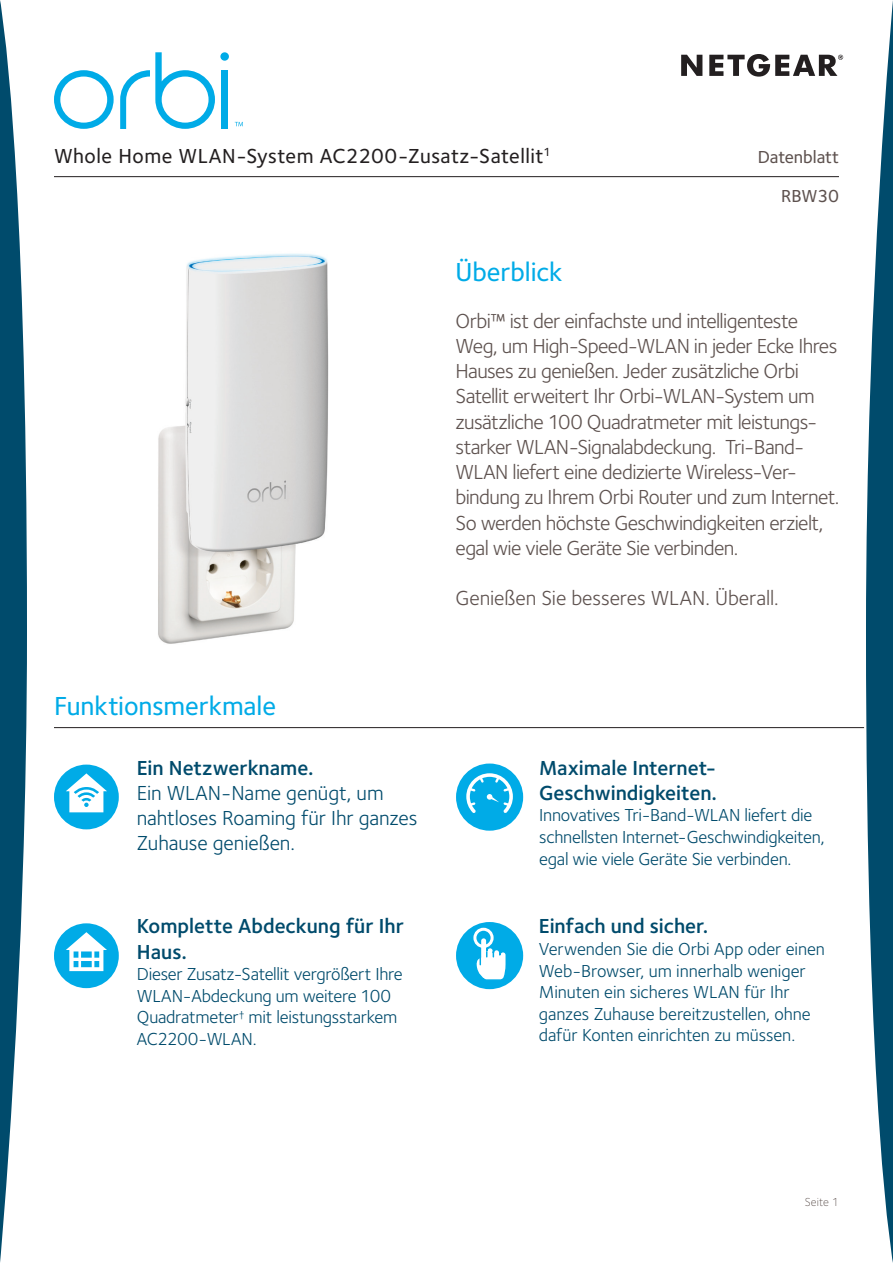
<style>
.page{position:relative;width:893px;height:1263px;background:#fff}
.page>*{position:absolute;margin:0;border:0;box-sizing:border-box;transform-origin:0 0}
.t1{font:500 27px "Foundry Sterling";letter-spacing:-.005em;color:#00abe7}
.t2{font:21px/25.2px "Foundry Sterling";letter-spacing:-.03em;color:#5d514e}
.t3{font:600 21px/25.2px "Foundry Sterling";color:#004b6c}
.t4{font:21px/25.2px "Foundry Sterling";letter-spacing:-.005em;color:#004b6c}
.t5{font:500 21px "Foundry Sterling";letter-spacing:.02em;color:#231f20}
.t6{font:21px "Foundry Sterling";letter-spacing:-.005em;color:#5d514e}
.t7{font:18px/21.6px "Foundry Sterling";letter-spacing:-.01em;color:#004b6c}
.t8{font:500 18px "Foundry Sterling";letter-spacing:-.005em;color:#5d514e}
.t9{font:300 12px "Foundry Sterling";letter-spacing:.01em;color:#5d514e}
</style>
<div class="page">
<hr style="left:54px;top:176px;width:785px;height:1px;background:#231f20">
<svg style="left:0;top:0;width:27px;height:1263px"></svg>
<svg style="left:866px;top:0;width:27px;height:1263px"></svg>
<svg style="left:681px;top:55px;width:21px;height:21px"></svg>
<svg style="left:709px;top:54px;width:134px;height:23px"></svg>
<svg style="left:235px;top:122px;width:8px;height:4px"></svg>
<svg style="left:120px;top:52px;width:95px;height:77px"></svg>
<div style="left:221px;top:70px;width:7px;height:59px;background:#00abe7"></div>
<div style="left:220px;top:52px;width:9px;height:9px;background:#00abe7;border-radius:50%"></div>
<svg style="left:54px;top:70px;width:60px;height:59px"></svg>
<hr style="left:54px;top:727px;width:810px;height:1px;background:#231f20">
<div style="left:54px;top:764px;width:65px;height:65px;background:#00abe7;border-radius:50%"></div>
<svg style="left:66px;top:773px;width:41px;height:39px"></svg>
<div style="left:456px;top:763px;width:67px;height:68px;background:#00abe7;border-radius:50%"></div>
<svg style="left:466px;top:773px;width:47px;height:40px"></svg>
<div style="left:54px;top:923px;width:65px;height:65px;background:#00abe7;border-radius:50%"></div>
<svg style="left:66px;top:932px;width:41px;height:39px"></svg>
<div style="left:456px;top:922px;width:67px;height:67px;background:#00abe7;border-radius:50%"></div>
<svg style="left:475px;top:938px;width:41px;height:47px"></svg>
<div style="left:473px;top:928px;width:21px;height:20px;border:3px solid #fff;border-radius:50%"></div>
<img style="left:158px;top:253px;width:170px;height:391px">
<p class="t5" style="left:54px;top:143px;width:498px">Whole Home WLAN-System AC2200-Zusatz-Satellit<sup>1</sup></p>
<p class="t8" style="left:758px;top:146px;width:83px">Datenblatt</p>
<p class="t8" style="left:781px;top:185px;width:59px">RBW30</p>
<p class="t1" style="left:54px;top:690px;width:224px">Funktionsmerkmale</p>
<p class="t3" style="left:137px;top:756px;width:178px">Ein Netzwerkname.</p>
<p class="t4" style="left:137px;top:780px;width:282px">Ein WLAN-Name genügt, um nahtloses Roaming für Ihr ganzes<br>Zuhause genießen.</p>
<p class="t3" style="left:137px;top:914px;width:269px">Komplette Abdeckung für Ihr<br>Haus.</p>
<p class="t7" style="left:137px;top:963px;width:267px">Dieser Zusatz-Satellit vergrößert Ihre<br>WLAN-Abdeckung um weitere 100<br>Quadratmeter<sup>†</sup> mit leistungsstarkem<br>AC2200-WLAN.</p>
<p class="t1" style="left:455px;top:256px;width:109px">Überblick</p>
<p class="t2" style="left:455px;top:308px;width:385px">Orbi™ ist der einfachste und intelligenteste Weg, um High-Speed-WLAN in jeder Ecke Ihres Hauses zu genießen. Jeder zusätzliche Orbi Satellit erweitert Ihr Orbi-WLAN-System um zusätzliche 100 Quadratmeter mit leistungs&shy;starker WLAN-Signalabdeckung. Tri-Band-WLAN liefert eine dedizierte Wireless-Ver&shy;bindung zu Ihrem Orbi Router und zum Internet.<br>So werden höchste Geschwindigkeiten erzielt, egal wie viele Geräte Sie verbinden.</p>
<p class="t6" style="left:455px;top:586px;width:325px">Genießen Sie besseres WLAN. Überall.</p>
<p class="t3" style="left:539px;top:756px;width:179px">Maximale Internet-<br>Geschwindigkeiten.</p>
<p class="t7" style="left:539px;top:805px;width:287px">Innovatives Tri-Band-WLAN liefert die schnellsten Internet-Geschwindigkeiten, egal wie viele Geräte Sie verbinden.</p>
<p class="t3" style="left:539px;top:914px;width:171px">Einfach und sicher.</p>
<p class="t7" style="left:539px;top:938px;width:288px">Verwenden Sie die Orbi App oder einen Web-Browser, um innerhalb weniger Minuten ein sicheres WLAN für Ihr ganzes Zuhause bereitzustellen, ohne dafür Konten einrichten zu müssen.</p>
<p class="t9" style="left:805px;top:1195px;width:36px">Seite 1</p>
</div>
